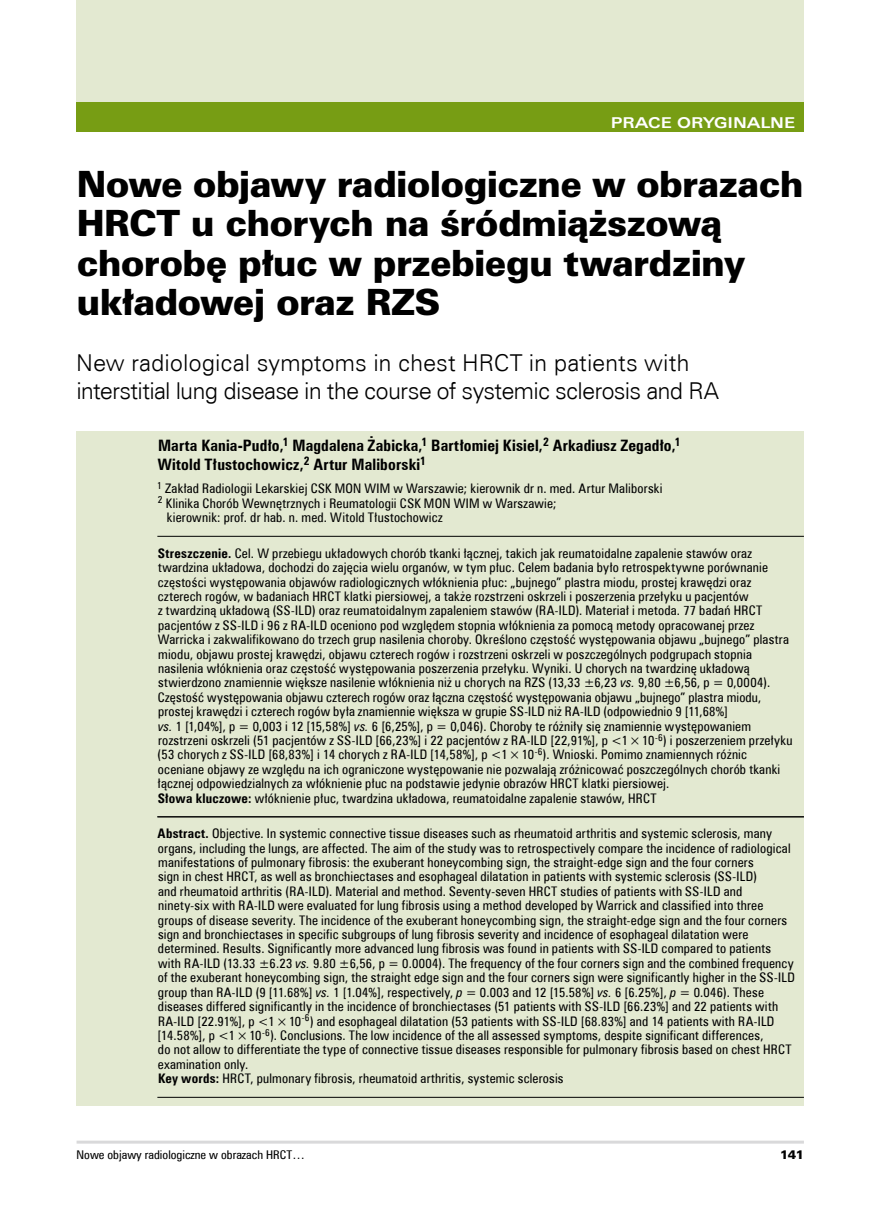
<style>
.page{position:relative;width:872px;height:1212px;background:#fff}
.page>*{position:absolute;margin:0;border:0;box-sizing:border-box;transform-origin:0 0}
.t1{font:33px/39.6px "Zurich Blk PL";letter-spacing:-.025em;color:#000}
.t2{font:23.25px/27.9px "Zurich Lt EU Normal";letter-spacing:-.025em;color:#000}
.t3{font:15.75px/18.9px "Zurich Cn EU Bold";letter-spacing:.01em;color:#000}
.t4{font:15px "Zurich Ex EU Bold";letter-spacing:.015em;color:#fff}
.t5{font:13.2px/14.4px "Zurich Cn EU Normal";letter-spacing:.015em;color:#000}
.t6{font:12px "Zurich Cn EU Normal";color:#000;scale:1.04 1}
.t7{font:11.25px "Zurich Blk PL";color:#000;scale:1.04 1}
.s1{font-family:"Zurich Cn EU Bold"}
.s2{font-family:"Zurich Cn EU Italic"}
</style>
<div class="page">
<div style="left:77px;top:0;width:727px;height:132px;background:#e3e9d1"></div>
<hr style="left:77px;top:1140px;width:727px;height:3px;background:#d9d9da">
<div style="left:77px;top:102px;width:727px;height:30px;background:#779d14"></div>
<div style="left:77px;top:432px;width:727px;height:674px;background:#e3e9d1"></div>
<hr style="left:157px;top:536px;width:647px;height:1px;background:#000">
<hr style="left:157px;top:816px;width:647px;height:1px;background:#000">
<hr style="left:157px;top:1097px;width:647px;height:1px;background:#000">
<p class="t4" style="left:611px;top:113px;width:186px">PRACE ORYGINALNE</p>
<h1 class="t1" style="left:77px;top:164px;width:728px">Nowe objawy radiologiczne w obrazach<br>HRCT u chorych na śródmiąższową chorobę płuc w przebiegu twardziny układowej oraz RZS</h1>
<h2 class="t2" style="left:76px;top:349px;width:644px">New radiological symptoms in chest HRCT in patients with interstitial lung disease in the course of systemic sclerosis and RA</h2>
<p class="t3" style="left:158px;top:436px;width:524px">Marta Kania‑Pudło,<sup>1</sup> Magdalena Żabicka,<sup>1</sup> Bartłomiej Kisiel,<sup>2</sup> Arkadiusz Zegadło,<sup>1<br></sup>Witold Tłustochowicz,<sup>2</sup> Artur Maliborski<sup>1</sup></p>
<p class="t5" style="left:157px;top:481px;width:507px"><sup>1</sup> Zakład Radiologii Lekarskiej CSK MON WIM w Warszawie; kierownik dr n. med. Artur Maliborski</p>
<p class="t5" style="left:158px;top:496px;width:400px"><sup>2</sup> Klinika Chorób Wewnętrznych i Reumatologii CSK MON WIM w Warszawie;</p>
<p class="t5" style="left:167px;top:510px;width:277px">kierownik: prof. dr hab. n. med. Witold Tłustochowicz</p>
<p class="t5" style="left:158px;top:546px;width:636px"><span class="s1">Streszczenie.</span> Cel. W przebiegu układowych chorób tkanki łącznej, takich jak reumatoidalne zapalenie stawów oraz twardzina układowa, dochodzi do zajęcia wielu organów, w tym płuc. Celem badania było retrospektywne porównanie częstości występowania objawów radiologicznych włóknienia płuc: „bujnego” plastra miodu, prostej krawędzi oraz czterech rogów, w badaniach HRCT klatki piersiowej, a także rozstrzeni oskrzeli i poszerzenia przełyku u pacjentów<br>z twardziną układową (SS‑ILD) oraz reumatoidalnym zapaleniem stawów (RA‑ILD). Materiał i metoda. 77 badań HRCT pacjentów z SS‑ILD i 96 z RA‑ILD oceniono pod względem stopnia włóknienia za pomocą metody opracowanej przez Warricka i zakwalifikowano do trzech grup nasilenia choroby. Określono częstość występowania objawu „bujnego” plastra miodu, objawu prostej krawędzi, objawu czterech rogów i rozstrzeni oskrzeli w poszczególnych podgrupach stopnia nasilenia włóknienia oraz częstość występowania poszerzenia przełyku. Wyniki. U chorych na twardzinę układową stwierdzono znamiennie większe nasilenie włóknienia niż u chorych na RZS (13,33 ±6,23 <span class="s2">vs.</span> 9,80 ±6,56, p = 0,0004).<br>Częstość występowania objawu czterech rogów oraz łączna częstość występowania objawu „bujnego” plastra miodu, prostej krawędzi i czterech rogów była znamiennie większa w grupie SS‑ILD niż RA‑ILD (odpowiednio 9 [11,68%]<br><span class="s2">vs.</span> 1 [1,04%], p = 0,003 i 12 [15,58%] <span class="s2">vs.</span> 6 [6,25%], p = 0,046). Choroby te różniły się znamiennie występowaniem rozstrzeni oskrzeli (51 pacjentów z SS‑ILD [66,23%] i 22 pacjentów z RA‑ILD [22,91%], p &lt;1×10<sup>‑6</sup>) i poszerzeniem przełyku (53 chorych z SS‑ILD [68,83%] i 14 chorych z RA‑ILD [14,58%], p &lt;1×10<sup>‑6</sup>). Wnioski. Pomimo znamiennych różnic oceniane objawy ze względu na ich ograniczone występowanie nie pozwalają zróżnicować poszczególnych chorób tkanki łącznej odpowiedzialnych za włóknienie płuc na podstawie jedynie obrazów HRCT klatki piersiowej.<br><span class="s1">Słowa kluczowe:</span> włóknienie płuc, twardzina układowa, reumatoidalne zapalenie stawów, HRCT</p>
<p class="t5" style="left:157px;top:826px;width:639px"><span class="s1">Abstract.</span> Objective. In systemic connective tissue diseases such as rheumatoid arthritis and systemic sclerosis, many organs, including the lungs, are affected. The aim of the study was to retrospectively compare the incidence of radiological manifestations of pulmonary fibrosis: the exuberant honeycombing sign, the straight‑edge sign and the four corners<br>sign in chest HRCT, as well as bronchiectases and esophageal dilatation in patients with systemic sclerosis (SS‑ILD)<br>and rheumatoid arthritis (RA‑ILD). Material and method. Seventy‑seven HRCT studies of patients with SS‑ILD and ninety‑six with RA‑ILD were evaluated for lung fibrosis using a method developed by Warrick and classified into three groups of disease severity. The incidence of the exuberant honeycombing sign, the straight‑edge sign and the four corners sign and bronchiectases in specific subgroups of lung fibrosis severity and incidence of esophageal dilatation were determined. Results. Significantly more advanced lung fibrosis was found in patients with SS‑ILD compared to patients with RA‑ILD (13.33 ±6.23 <span class="s2">vs.</span> 9.80 ±6,56, p = 0.0004). The frequency of the four corners sign and the combined frequency of the exuberant honeycombing sign, the straight edge sign and the four corners sign were significantly higher in the SS‑ILD group than RA‑ILD (9 [11.68%] <span class="s2">vs.</span> 1 [1.04%], respectively, <span class="s2">p</span> = 0.003 and 12 [15.58%] <span class="s2">vs.</span> 6 [6.25%], <span class="s2">p</span> = 0.046). These diseases differed significantly in the incidence of bronchiectases (51 patients with SS‑ILD [66.23%] and 22 patients with RA‑ILD [22.91%], p &lt;1×10<sup>‑6</sup>) and esophageal dilatation (53 patients with SS‑ILD [68.83%] and 14 patients with RA‑ILD [14.58%], p &lt;1×10<sup>‑6</sup>). Conclusions. The low incidence of the all assessed symptoms, despite significant differences,<br>do not allow to differentiate the type of connective tissue diseases responsible for pulmonary fibrosis based on chest HRCT examination only.<br><span class="s1">Key words:</span> HRCT, pulmonary fibrosis, rheumatoid arthritis, systemic sclerosis</p>
<p class="t6" style="left:77px;top:1147px;width:221px">Nowe objawy radiologiczne w obrazach HRCT…</p>
<p class="t7" style="left:780px;top:1147px;width:25px">141</p>
</div>
